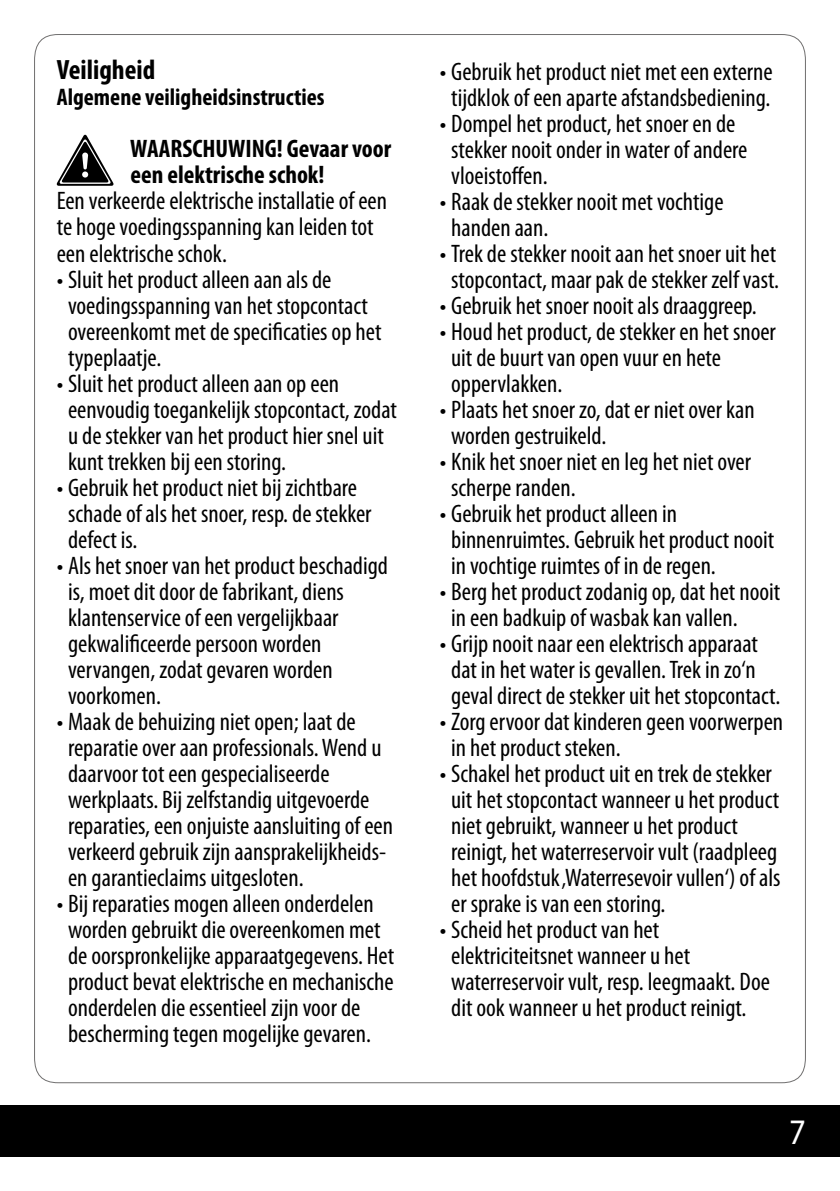
<style>
.page{position:relative;width:840px;height:1191px;background:#fff}
.page>*{position:absolute;margin:0;border:0;box-sizing:border-box;transform-origin:0 0}
.t1{font:36px "Myriad Pro";color:#fff;scale:.9 1}
.t2{font:700 condensed 28px "Myriad Pro";color:#000}
.t3{font:condensed 25.4px/26px "Myriad Pro";color:#000}
.t4{font:700 condensed 25.4px/26px "Myriad Pro";color:#000}
.t5{font:700 condensed 24px "Myriad Pro";color:#000}
</style>
<div class="page">
<div style="left:0;top:1106px;width:839px;height:51px;background:#000"></div>
<svg style="left:56px;top:134px;width:58px;height:52px"></svg>
<p class="t2" style="left:57px;top:53px;width:100px">Veiligheid</p>
<p class="t5" style="left:57px;top:82px;width:269px">Algemene veiligheidsinstructies</p>
<p class="t4" style="left:130px;top:135px;width:262px">WAARSCHUWING! Gevaar voor een elektrische schok!</p>
<p class="t3" style="left:57px;top:188px;width:332px">Een verkeerde elektrische installatie of een te hoge voedingsspanning kan leiden tot een elektrische schok.</p>
<p class="t3" style="left:68px;top:266px;width:315px;text-indent:-11px">• Sluit het product alleen aan als de voedingsspanning van het stopcontact overeenkomt met de specificaties op het typeplaatje.</p>
<p class="t3" style="left:68px;top:370px;width:330px;text-indent:-11px">• Sluit het product alleen aan op een eenvoudig toegankelijk stopcontact, zodat u de stekker van het product hier snel uit kunt trekken bij een storing.</p>
<p class="t3" style="left:68px;top:474px;width:305px;text-indent:-11px">• Gebruik het product niet bij zichtbare schade of als het snoer, resp. de stekker defect is.</p>
<p class="t3" style="left:68px;top:552px;width:321px;text-indent:-11px">• Als het snoer van het product beschadigd is, moet dit door de fabrikant, diens klantenservice of een vergelijkbaar gekwalificeerde persoon worden vervangen, zodat gevaren worden voorkomen.</p>
<p class="t3" style="left:68px;top:708px;width:326px;text-indent:-11px">• Maak de behuizing niet open; laat de reparatie over aan professionals. Wend u daarvoor tot een gespecialiseerde werkplaats. Bij zelfstandig uitgevoerde reparaties, een onjuiste aansluiting of een verkeerd gebruik zijn aansprakelijkheids&shy;en garantieclaims uitgesloten.</p>
<p class="t3" style="left:68px;top:890px;width:327px;text-indent:-11px">• Bij reparaties mogen alleen onderdelen worden gebruikt die overeenkomen met de oorspronkelijke apparaatgegevens. Het product bevat elektrische en mechanische onderdelen die essentieel zijn voor de bescherming tegen mogelijke gevaren.</p>
<p class="t3" style="left:439px;top:58px;width:334px;text-align:center">• Gebruik het product niet met een externe tijdklok of een aparte afstandsbediening.</p>
<p class="t3" style="left:451px;top:110px;width:297px;text-indent:-11px">• Dompel het product, het snoer en de stekker nooit onder in water of andere vloeistoffen.</p>
<p class="t3" style="left:451px;top:188px;width:274px;text-indent:-11px">• Raak de stekker nooit met vochtige handen aan.</p>
<p class="t3" style="left:439px;top:240px;width:340px;text-align:center">• Trek de stekker nooit aan het snoer uit het stopcontact, maar pak de stekker zelf vast.</p>
<p class="t3" style="left:439px;top:292px;width:318px">• Gebruik het snoer nooit als draaggreep.</p>
<p class="t3" style="left:451px;top:318px;width:326px;text-indent:-11px">• Houd het product, de stekker en het snoer uit de buurt van open vuur en hete oppervlakken.</p>
<p class="t3" style="left:451px;top:396px;width:305px;text-indent:-11px">• Plaats het snoer zo, dat er niet over kan worden gestruikeld.</p>
<p class="t3" style="left:451px;top:448px;width:301px;text-indent:-11px">• Knik het snoer niet en leg het niet over scherpe randen.</p>
<p class="t3" style="left:451px;top:500px;width:324px;text-indent:-11px">• Gebruik het product alleen in binnenruimtes. Gebruik het product nooit in vochtige ruimtes of in de regen.</p>
<p class="t3" style="left:451px;top:578px;width:330px;text-indent:-11px">• Berg het product zodanig op, dat het nooit in een badkuip of wasbak kan vallen.</p>
<p class="t3" style="left:451px;top:630px;width:330px;text-indent:-11px">• Grijp nooit naar een elektrisch apparaat dat in het water is gevallen. Trek in zo‘n geval direct de stekker uit het stopcontact.</p>
<p class="t3" style="left:451px;top:708px;width:333px;text-indent:-11px">• Zorg ervoor dat kinderen geen voorwerpen in het product steken.</p>
<p class="t3" style="left:451px;top:760px;width:331px;text-indent:-11px">• Schakel het product uit en trek de stekker uit het stopcontact wanneer u het product niet gebruikt, wanneer u het product reinigt, het waterreservoir vult (raadpleeg het hoofdstuk ‚Waterresevoir vullen‘) of als er sprake is van een storing.</p>
<p class="t3" style="left:451px;top:916px;width:320px;text-indent:-11px">• Scheid het product van het elektriciteitsnet wanneer u het waterreservoir vult, resp. leegmaakt. Doe dit ook wanneer u het product reinigt.</p>
<h1 class="t1" style="left:788px;top:1110px;width:20px">7</h1>
</div>
